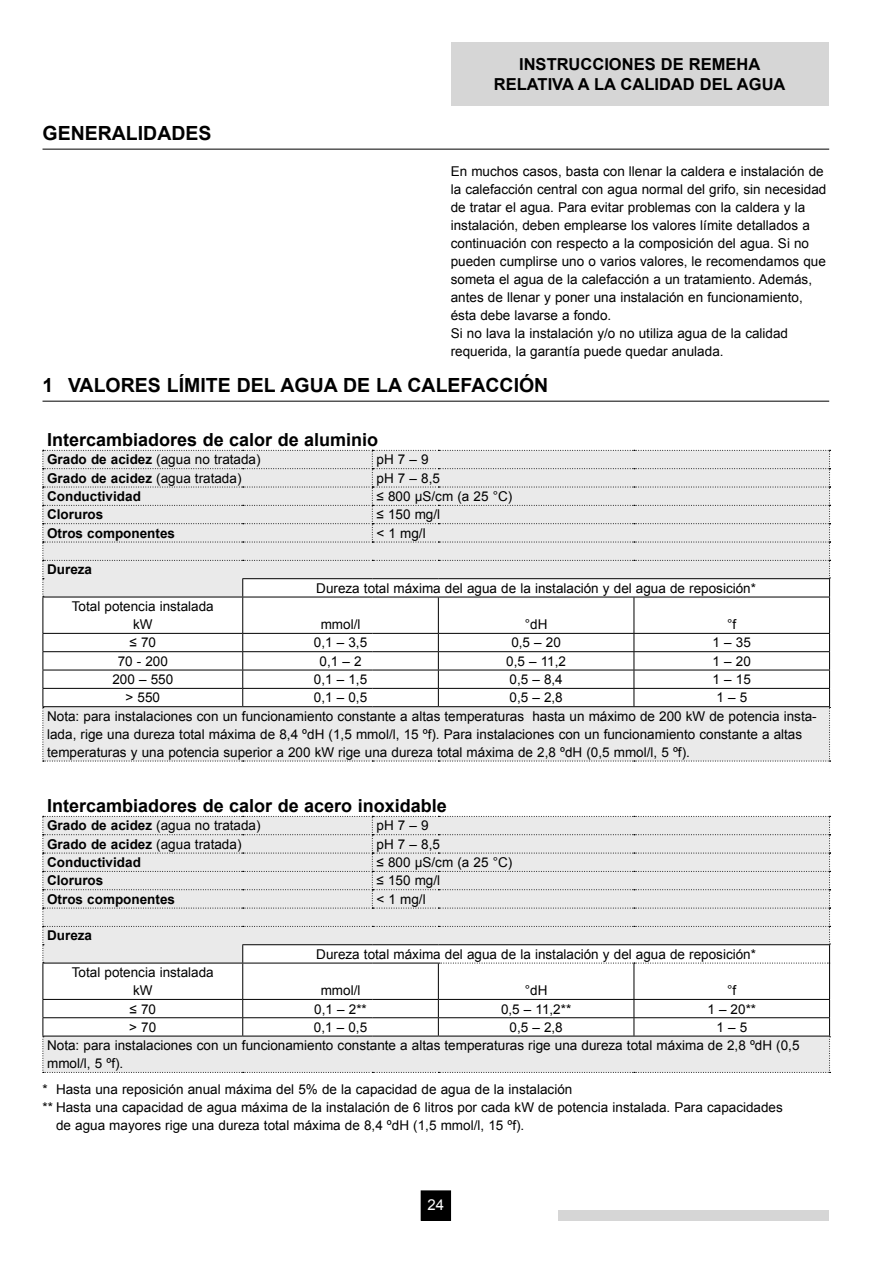
<style>
.page{position:relative;width:893px;height:1263px;background:#fff}
.page>*{position:absolute;margin:0;border:0;box-sizing:border-box;transform-origin:0 0}
.t1{font:700 19.5px "Arial";color:#000}
.t2{font:700 18px "Arial";color:#000}
.t3{font:700 16.5px/19.8px "Arial";color:#000;text-align:center}
.t4{font:15px "Arial";color:#fff}
.t5{font:13.5px/18px "Arial";color:#000}
.t6{font:700 13.5px "Arial";color:#000}
.s1{font-weight:700}
.s2{font-weight:400}
</style>
<div class="page">
<div style="left:559px;top:1210px;width:270px;height:10px;background:#d6d6d6"></div>
<div style="left:421px;top:1191px;width:30px;height:29px;background:#000"></div>
<div style="left:451px;top:42px;width:377px;height:64px;background:#d6d6d6"></div>
<hr style="left:43px;top:149px;width:786px;height:1px;background:#000">
<hr style="left:43px;top:401px;width:786px;height:1px;background:#000">
<svg style="left:43px;top:450px;width:788px;height:147px;background:#e5e5e5"></svg>
<hr style="left:43px;top:597px;width:200px;height:1px;background:#000">
<hr style="left:43px;top:597px;width:1px;height:36px;background:#000">
<hr style="left:243px;top:597px;width:129px;height:1px;background:#000">
<hr style="left:242px;top:597px;width:1px;height:36px;background:#000">
<hr style="left:372px;top:597px;width:66px;height:1px;background:#000">
<hr style="left:438px;top:597px;width:196px;height:1px;background:#000">
<hr style="left:438px;top:597px;width:1px;height:36px;background:#000">
<hr style="left:634px;top:597px;width:196px;height:1px;background:#000">
<hr style="left:634px;top:597px;width:1px;height:36px;background:#000">
<hr style="left:829px;top:597px;width:1px;height:36px;background:#000">
<hr style="left:43px;top:633px;width:200px;height:1px;background:#000">
<hr style="left:243px;top:633px;width:129px;height:1px;background:#000">
<hr style="left:372px;top:633px;width:66px;height:1px;background:#000">
<hr style="left:438px;top:633px;width:196px;height:1px;background:#000">
<hr style="left:634px;top:633px;width:196px;height:1px;background:#000">
<svg style="left:43px;top:634px;width:788px;height:128px"></svg>
<hr style="left:43px;top:706px;width:200px;height:1px;background:#000">
<hr style="left:243px;top:706px;width:129px;height:1px;background:#000">
<hr style="left:372px;top:706px;width:66px;height:1px;background:#000">
<hr style="left:438px;top:706px;width:196px;height:1px;background:#000">
<hr style="left:634px;top:706px;width:196px;height:1px;background:#000">
<svg style="left:44px;top:964px;width:785px;height:35px"></svg>
<svg style="left:43px;top:816px;width:788px;height:148px;background:#e6e6e6"></svg>
<hr style="left:43px;top:963px;width:200px;height:1px;background:#000">
<hr style="left:43px;top:963px;width:1px;height:36px;background:#000">
<hr style="left:243px;top:963px;width:129px;height:1px;background:#000">
<hr style="left:242px;top:963px;width:1px;height:36px;background:#000">
<hr style="left:372px;top:963px;width:67px;height:1px;background:#000">
<hr style="left:438px;top:963px;width:1px;height:36px;background:#000">
<hr style="left:634px;top:963px;width:1px;height:36px;background:#000">
<hr style="left:829px;top:963px;width:1px;height:36px;background:#000">
<hr style="left:43px;top:999px;width:200px;height:1px;background:#000">
<hr style="left:243px;top:999px;width:129px;height:1px;background:#000">
<hr style="left:372px;top:999px;width:66px;height:1px;background:#000">
<hr style="left:438px;top:999px;width:196px;height:1px;background:#000">
<hr style="left:634px;top:999px;width:196px;height:1px;background:#000">
<svg style="left:43px;top:1000px;width:788px;height:73px"></svg>
<hr style="left:43px;top:1036px;width:200px;height:1px;background:#000">
<hr style="left:243px;top:1036px;width:129px;height:1px;background:#000">
<hr style="left:372px;top:1036px;width:66px;height:1px;background:#000">
<hr style="left:438px;top:1036px;width:196px;height:1px;background:#000">
<hr style="left:634px;top:1036px;width:196px;height:1px;background:#000">
<h1 class="t1" style="left:43px;top:121px;width:171px">GENERALIDADES</h1>
<p class="t3" style="left:494px;top:55px;width:293px">INSTRUCCIONES DE REMEHA<br>RELATIVA A LA CALIDAD DEL AGUA</p>
<p class="t5" style="left:451px;top:163px;width:377px">En muchos casos, basta con llenar la caldera e instalación de la calefacción central con agua normal del grifo, sin necesidad de tratar el agua. Para evitar problemas con la caldera y la instalación, deben emplearse los valores límite detallados a continuación con respecto a la composición del agua. Si no pueden cumplirse uno o varios valores, le recomendamos que someta el agua de la calefacción a un tratamiento. Además, antes de llenar y poner una instalación en funcionamiento, ésta debe lavarse a fondo.<br>Si no lava la instalación y/o no utiliza agua de la calidad requerida, la garantía puede quedar anulada.</p>
<h1 class="t1" style="left:43px;top:373px;width:507px">1 VALORES LÍMITE DEL AGUA DE LA CALEFACCIÓN</h1>
<h2 class="t2" style="left:47px;top:428px;width:333px">Intercambiadores de calor de aluminio</h2>
<p class="t5" style="left:47px;top:451px;width:215px"><span class="s1">Grado de acidez</span> (agua no tratada)</p>
<p class="t5" style="left:377px;top:451px;width:54px">pH 7 – 9</p>
<p class="t6" style="left:47px;top:469px;width:196px">Grado de acidez <span class="s2">(agua tratada)</span></p>
<p class="t5" style="left:377px;top:469px;width:65px">pH 7 – 8,5</p>
<p class="t6" style="left:47px;top:487px;width:95px">Conductividad</p>
<p class="t5" style="left:377px;top:487px;width:137px">≤ 800 μS/cm (a 25 °C)</p>
<p class="t6" style="left:47px;top:506px;width:58px">Cloruros</p>
<p class="t5" style="left:377px;top:506px;width:65px">≤ 150 mg/l</p>
<p class="t6" style="left:47px;top:524px;width:129px">Otros componentes</p>
<p class="t5" style="left:377px;top:524px;width:51px">&lt; 1 mg/l</p>
<p class="t6" style="left:47px;top:561px;width:47px">Dureza</p>
<p class="t5" style="left:316px;top:579px;width:441px">Dureza total máxima del agua de la instalación y del agua de reposición*</p>
<p class="t5" style="left:72px;top:597px;width:143px;text-align:center">Total potencia instalada kW</p>
<p class="t5" style="left:321px;top:615px;width:41px">mmol/l</p>
<p class="t5" style="left:525px;top:615px;width:24px">°dH</p>
<p class="t5" style="left:727px;top:615px;width:11px">°f</p>
<p class="t5" style="left:130px;top:634px;width:28px">≤ 70</p>
<p class="t5" style="left:314px;top:634px;width:55px">0,1 – 3,5</p>
<p class="t5" style="left:511px;top:634px;width:51px">0,5 – 20</p>
<p class="t5" style="left:713px;top:634px;width:40px">1 – 35</p>
<p class="t5" style="left:118px;top:652px;width:52px">70 - 200</p>
<p class="t5" style="left:320px;top:652px;width:44px">0,1 – 2</p>
<p class="t5" style="left:506px;top:652px;width:61px">0,5 – 11,2</p>
<p class="t5" style="left:713px;top:652px;width:40px">1 – 20</p>
<p class="t5" style="left:112px;top:670px;width:62px">200 – 550</p>
<p class="t5" style="left:314px;top:670px;width:55px">0,1 – 1,5</p>
<p class="t5" style="left:509px;top:670px;width:55px">0,5 – 8,4</p>
<p class="t5" style="left:713px;top:670px;width:40px">1 – 15</p>
<p class="t5" style="left:126px;top:689px;width:36px">&gt; 550</p>
<p class="t5" style="left:314px;top:689px;width:55px">0,1 – 0,5</p>
<p class="t5" style="left:509px;top:689px;width:55px">0,5 – 2,8</p>
<p class="t5" style="left:47px;top:689px;width:771px;text-indent:669px">1 – 5<br>Nota: para instalaciones con un funcionamiento constante a altas temperaturas hasta un máximo de 200 kW de potencia insta&shy;lada, rige una dureza total máxima de 8,4 ºdH (1,5 mmol/l, 15 ºf). Para instalaciones con un funcionamiento constante a altas temperaturas y una potencia superior a 200 kW rige una dureza total máxima de 2,8 ºdH (0,5 mmol/l, 5 ºf).</p>
<h2 class="t2" style="left:47px;top:794px;width:401px">Intercambiadores de calor de acero inoxidable</h2>
<p class="t5" style="left:47px;top:817px;width:215px"><span class="s1">Grado de acidez</span> (agua no tratada)</p>
<p class="t5" style="left:377px;top:817px;width:54px">pH 7 – 9</p>
<p class="t6" style="left:47px;top:835px;width:196px">Grado de acidez <span class="s2">(agua tratada)</span></p>
<p class="t5" style="left:377px;top:835px;width:65px">pH 7 – 8,5</p>
<p class="t6" style="left:47px;top:853px;width:95px">Conductividad</p>
<p class="t5" style="left:377px;top:853px;width:137px">≤ 800 μS/cm (a 25 °C)</p>
<p class="t6" style="left:47px;top:872px;width:58px">Cloruros</p>
<p class="t5" style="left:377px;top:872px;width:65px">≤ 150 mg/l</p>
<p class="t6" style="left:47px;top:890px;width:129px">Otros componentes</p>
<p class="t5" style="left:377px;top:890px;width:51px">&lt; 1 mg/l</p>
<p class="t6" style="left:47px;top:927px;width:47px">Dureza</p>
<p class="t5" style="left:316px;top:945px;width:441px">Dureza total máxima del agua de la instalación y del agua de reposición*</p>
<p class="t5" style="left:72px;top:963px;width:143px;text-align:center">Total potencia instalada kW</p>
<p class="t5" style="left:321px;top:981px;width:41px">mmol/l</p>
<p class="t5" style="left:525px;top:981px;width:24px">°dH</p>
<p class="t5" style="left:727px;top:981px;width:11px">°f</p>
<p class="t5" style="left:130px;top:1000px;width:28px">≤ 70</p>
<p class="t5" style="left:314px;top:1000px;width:54px">0,1 – 2**</p>
<p class="t5" style="left:501px;top:1000px;width:72px">0,5 – 11,2**</p>
<p class="t5" style="left:707px;top:1000px;width:50px">1 – 20**</p>
<p class="t5" style="left:129px;top:1018px;width:29px">&gt; 70</p>
<p class="t5" style="left:314px;top:1018px;width:55px">0,1 – 0,5</p>
<p class="t5" style="left:509px;top:1018px;width:55px">0,5 – 2,8</p>
<p class="t5" style="left:47px;top:1018px;width:754px;text-indent:669px">1 – 5<br>Nota: para instalaciones con un funcionamiento constante a altas temperaturas rige una dureza total máxima de 2,8 ºdH (0,5 mmol/l, 5 ºf).</p>
<p class="t5" style="left:43px;top:1081px;width:531px">* Hasta una reposición anual máxima del 5% de la capacidad de agua de la instalación</p>
<p class="t5" style="left:43px;top:1099px;width:742px">** Hasta una capacidad de agua máxima de la instalación de 6 litros por cada kW de potencia instalada. Para capacidades</p>
<p class="t5" style="left:56px;top:1117px;width:470px">de agua mayores rige una dureza total máxima de 8,4 ºdH (1,5 mmol/l, 15 ºf).</p>
<p class="t4" style="left:427px;top:1195px;width:18px">24</p>
</div>
